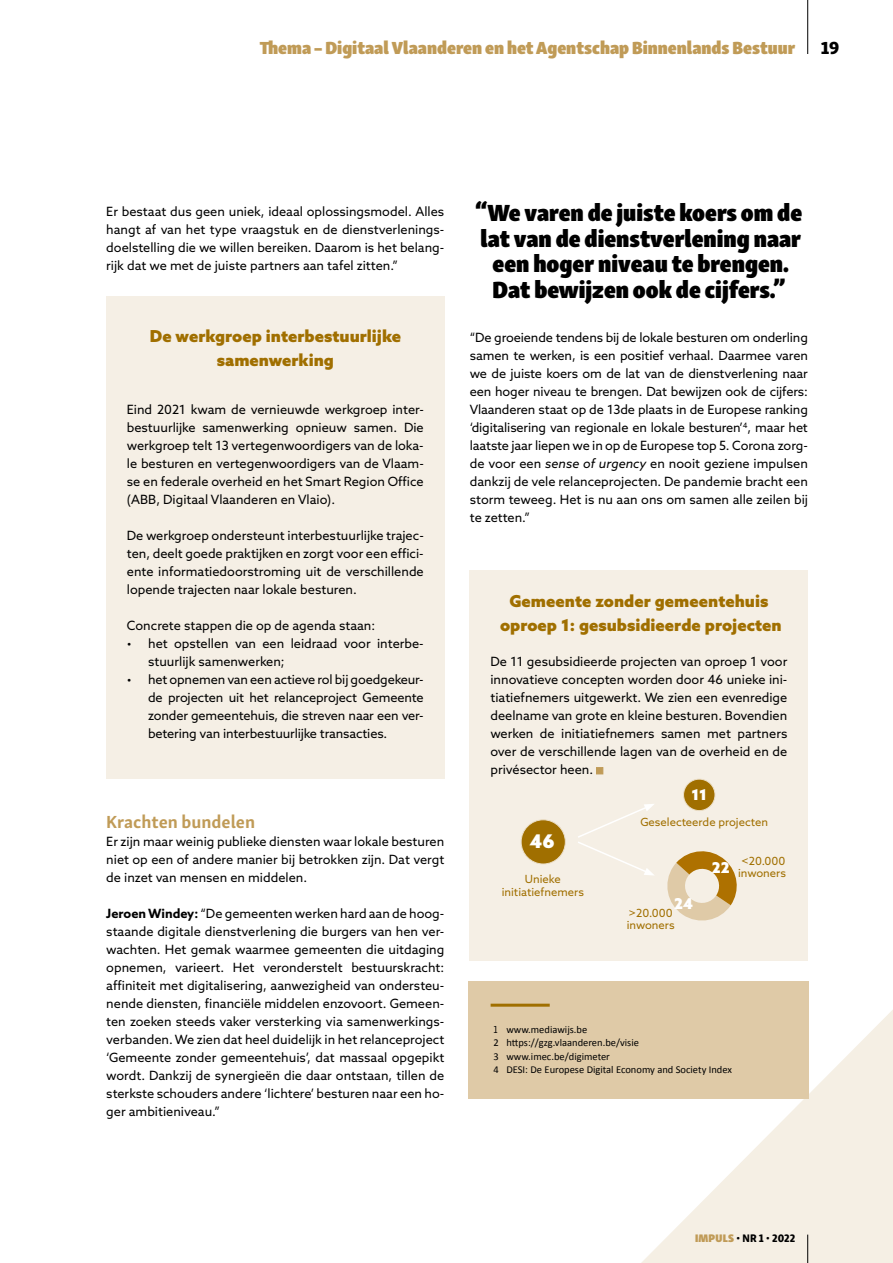
<style>
.page{position:relative;width:893px;height:1263px;background:#fff}
.page>*{position:absolute;margin:0;border:0;box-sizing:border-box;transform-origin:0 0}
.t1{font:24px/25.5px "Skolar Sans Latn Cn Bl";color:#000;text-align:center}
.t2{font:900 18.9px "Azo Sans";color:#fff}
.t3{font:18px "Skolar Sans Latn Cn Bl";color:#c09b57}
.t4{font:700 18px "Skolar Sans Latn";color:#c09b57}
.t5{font:18px "Skolar Sans Latn Eb";color:#000}
.t6{font:900 16.5px/24px "Azo Sans";color:#a06f00;text-align:center}
.t7{font:900 15px "Azo Sans";color:#fff}
.t8{font:12.75px/18px "Azo Sans";color:#000;text-align:justify}
.t9{font:11.25px/12px "Azo Sans";color:#a06f00}
.t10{font:11.25px "Skolar Sans Latn Cn Eb";color:#000}
.t11{font:10.5px/13.5px "Calibri";color:#000}
.s1{font-weight:700}
.s2{font-style:italic}
.s3{font-family:"Skolar Sans Latn Cn"}
.s4{font-family:"Skolar Sans Latn Cn Bl";color:#c09b57}
</style>
<div class="page">
<svg style="left:614px;top:960px;width:279px;height:303px;fill:#f5efe4"></svg>
<hr style="left:807px;top:0;width:1px;height:54px;background:#000">
<svg style="left:807px;top:1234px;width:1px;height:29px"></svg>
<div style="left:106px;top:296px;width:338px;height:483px;background:#f5efe5"></div>
<div style="left:470px;top:570px;width:338px;height:390px;background:#f5efe5"></div>
<svg style="left:596px;top:767px;width:7px;height:7px"></svg>
<svg style="left:667px;top:851px;width:70px;height:70px"></svg>
<div style="left:683px;top:779px;width:32px;height:31px;background:#a06f00;border-radius:50%"></div>
<div style="left:683px;top:779px;width:32px;height:32px;border:1px solid #ebdec6;border-radius:50%"></div>
<div style="left:521px;top:820px;width:44px;height:44px;background:#a06f00;border-radius:50%"></div>
<div style="left:521px;top:819px;width:45px;height:45px;border:1px solid #ebdec6;border-radius:50%"></div>
<svg style="left:578px;top:804px;width:76px;height:71px"></svg>
<div style="left:469px;top:981px;width:340px;height:117px;background:#dfcaa7"></div>
<hr style="left:491px;top:1004px;width:59px;height:3px;background:#a06f00">
<h3 class="t3" style="left:260px;top:32px;width:537px">Thema - Digitaal Vlaanderen en het Agentschap Binnenlands Bestuur</h3>
<h3 class="t5" style="left:821px;top:32px;width:20px">19</h3>
<p class="t8" style="left:106px;top:202px;width:340px">Er bestaat dus geen uniek, ideaal oplossingsmodel. Alles hangt af van het type vraagstuk en de dienstverlenings&shy;doelstelling die we willen bereiken. Daarom is het belang&shy;rijk dat we met de juiste partners aan tafel zitten.”</p>
<p class="t6" style="left:150px;top:323px;width:253px">De werkgroep interbestuurlijke samenwerking</p>
<p class="t8" style="left:127px;top:400px;width:298px">Eind 2021 kwam de vernieuwde werkgroep inter&shy;bestuurlijke samenwerking opnieuw samen. Die werkgroep telt 13 vertegenwoordigers van de loka&shy;le besturen en vertegenwoordigers van de Vlaam&shy;se en federale overheid en het Smart Region Office (ABB, Digitaal Vlaanderen en Vlaio).</p>
<p class="t8" style="left:127px;top:526px;width:298px">De werkgroep ondersteunt interbestuurlijke trajec&shy;ten, deelt goede praktijken en zorgt voor een effici&shy;ënte informatiedoorstroming uit de verschillende lopende trajecten naar lokale besturen.</p>
<p class="t8" style="left:127px;top:616px;width:250px">Concrete stappen die op de agenda staan:</p>
<p class="t8" style="left:148px;top:634px;width:277px;text-indent:-21px">• het opstellen van een leidraad voor interbe&shy;stuurlijk samenwerken;</p>
<p class="t8" style="left:148px;top:670px;width:277px;text-indent:-21px">• het opnemen van een actieve rol bij goedgekeur&shy;de projecten uit het relanceproject Gemeente zonder gemeentehuis, die streven naar een ver&shy;betering van interbestuurlijke transacties.</p>
<h3 class="t4" style="left:106px;top:807px;width:150px">Krachten bundelen</h3>
<p class="t8" style="left:106px;top:832px;width:340px">Er zijn maar weinig publieke diensten waar lokale besturen niet op een of andere manier bij betrokken zijn. Dat vergt de inzet van mensen en middelen.</p>
<p class="t8" style="left:106px;top:904px;width:340px"><span class="s1">Jeroen Windey:</span> “De gemeenten werken hard aan de hoog&shy;staande digitale dienstverlening die burgers van hen ver&shy;wachten. Het gemak waarmee gemeenten die uitdaging opnemen, varieert. Het veronderstelt bestuurskracht: affiniteit met digitalisering, aanwezigheid van ondersteu&shy;nende diensten, financiële middelen enzovoort. Gemeen&shy;ten zoeken steeds vaker versterking via samenwerkings&shy;verbanden. We zien dat heel duidelijk in het relanceproject ‘Gemeente zonder gemeentehuis’, dat massaal opgepikt wordt. Dankzij de synergieën die daar ontstaan, tillen de sterkste schouders andere ‘lichtere’ besturen naar een ho&shy;ger ambitieniveau.”</p>
<h1 class="t1" style="left:476px;top:198px;width:328px">“We varen de juiste koers om de lat van de dienstverlening naar een hoger niveau te brengen.<br>Dat bewijzen ook de cijfers.”</h1>
<p class="t8" style="left:470px;top:328px;width:340px">“De groeiende tendens bij de lokale besturen om onderling samen te werken, is een positief verhaal. Daarmee varen we de juiste koers om de lat van de dienstverlening naar een hoger niveau te brengen. Dat bewijzen ook de cijfers:<br>Vlaanderen staat op de 13de plaats in de Europese ranking ‘digitalisering van regionale en lokale besturen’<sup>4</sup>, maar het laatste jaar liepen we in op de Europese top 5. Corona zorg&shy;de voor een <span class="s2">sense of urgency</span> en nooit geziene impulsen dankzij de vele relanceprojecten. De pandemie bracht een storm teweeg. Het is nu aan ons om samen alle zeilen bij te zetten.”</p>
<p class="t6" style="left:500px;top:589px;width:283px">Gemeente zonder gemeentehuis oproep 1: gesubsidieerde projecten</p>
<p class="t8" style="left:490px;top:652px;width:298px">De 11 gesubsidieerde projecten van oproep 1 voor innovatieve concepten worden door 46 unieke ini&shy;tiatiefnemers uitgewerkt. We zien een evenredige deelname van grote en kleine besturen. Bovendien werken de initiatiefnemers samen met partners over de verschillende lagen van de overheid en de privésector heen.</p>
<p class="t7" style="left:691px;top:785px;width:17px">11</p>
<h2 class="t2" style="left:530px;top:829px;width:27px">46</h2>
<p class="t9" style="left:502px;top:872px;width:84px;line-height:13.5px;text-align:center">Unieke initiatiefnemers</p>
<p class="t9" style="left:640px;top:816px;width:129px">Geselecteerde projecten</p>
<p class="t7" style="left:674px;top:893px;width:21px">24</p>
<p class="t9" style="left:627px;top:906px;width:49px">&gt;20.000 inwoners</p>
<p class="t7" style="left:712px;top:858px;width:20px">22</p>
<p class="t9" style="left:738px;top:855px;width:49px">&lt;20.000 inwoners</p>
<p class="t11" style="left:494px;top:1022px;width:240px"><span class="s3">1</span> www.mediawijs.be<br>2 https://gzg.vlaanderen.be/visie<br>3 www.imec.be/digimeter<br>4 DESI: De Europese Digital Economy and Society Index</p>
<p class="t10" style="left:695px;top:1229px;width:102px"><span class="s4">IMPULS</span> <span class="s3">•</span> NR 1 <span class="s3">•</span> 2022</p>
</div>
